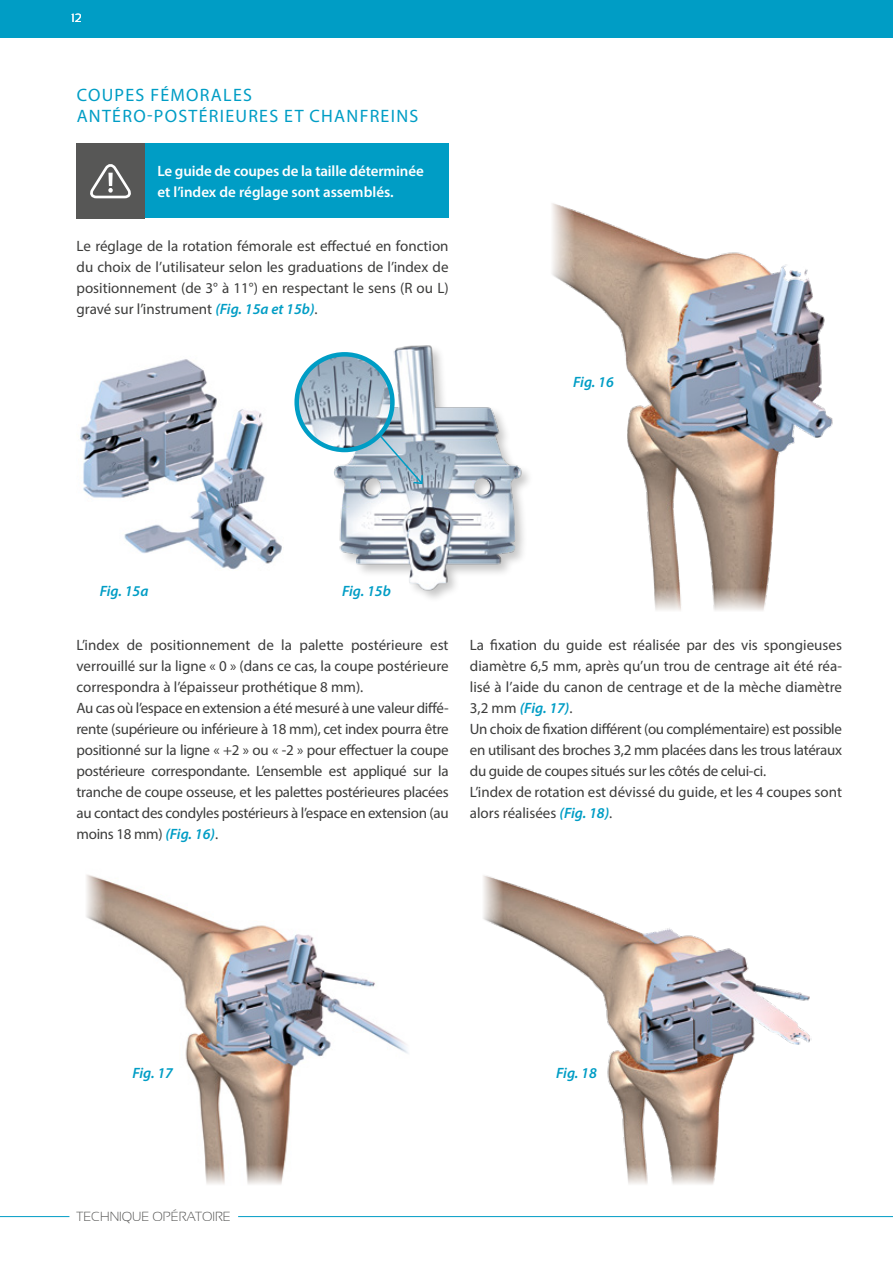
<style>
.page{position:relative;width:893px;height:1263px;background:#fff}
.page>*{position:absolute;margin:0;border:0;box-sizing:border-box;transform-origin:0 0}
.t1{font:18px/21.6px "Myriad Pro";letter-spacing:.07em;color:#009dc5}
.t2{font:15px/21px "Myriad Pro";letter-spacing:-.02em;color:#3c3c3b}
.t3{font:600 15px/21px "Myriad Pro";letter-spacing:-.01em;color:#fff}
.t4{font:italic 600 15px "Myriad Pro";color:#009dc5}
.t5{font:300 13.2px "Sansation";color:#575756}
.t6{font:12px "Sansation";color:#fff}
.s1{font-weight:600;font-style:italic;color:#009dc5}
</style>
<div class="page">
<hr style="left:238px;top:1216px;width:655px;height:1px;background:#009dc5">
<hr style="left:0;top:1216px;width:69px;height:1px;background:#009dc5">
<div style="left:0;top:0;width:893px;height:38px;background:#009dc5"></div>
<img style="left:80px;top:359px;width:202px;height:211px">
<img style="left:570px;top:210px;width:263px;height:376px">
<svg style="left:654px;top:586px;width:114px;height:25px"></svg>
<svg style="left:552px;top:203px;width:23px;height:84px"></svg>
<img style="left:503px;top:881px;width:308px;height:282px">
<svg style="left:626px;top:1163px;width:91px;height:22px"></svg>
<svg style="left:483px;top:875px;width:20px;height:53px"></svg>
<img style="left:106px;top:880px;width:282px;height:283px">
<svg style="left:86px;top:875px;width:20px;height:52px"></svg>
<svg style="left:205px;top:1163px;width:80px;height:22px"></svg>
<img style="left:317px;top:345px;width:212px;height:250px">
<img style="left:297px;top:354px;width:95px;height:96px;border-radius:48px">
<div style="left:294px;top:352px;width:101px;height:100px;border:4px solid #009dc5;border-radius:50%"></div>
<svg style="left:378px;top:434px;width:46px;height:51px;background:#9db3c3"></svg>
<div style="left:77px;top:144px;width:372px;height:74px;background:#009dc5"></div>
<div style="left:77px;top:144px;width:68px;height:75px;background:#575756"></div>
<svg style="left:90px;top:164px;width:41px;height:35px"></svg>
<p class="t6" style="left:71px;top:11px;width:12px">12</p>
<p class="t1" style="left:77px;top:84px;width:343px">COUPES FÉMORALES<br>ANTÉRO-POSTÉRIEURES ET CHANFREINS</p>
<p class="t3" style="left:157px;top:160px;width:268px">Le guide de coupes de la taille déterminée et l’index de réglage sont assemblés.</p>
<p class="t2" style="left:77px;top:235px;width:374px;text-align:justify">Le réglage de la rotation fémorale est effectué en fonction du choix de l’utilisateur selon les graduations de l’index de positionnement (de 3° à 11°) en respectant le sens (R ou L) gravé sur l’instrument <span class="s1">(Fig. 15a et 15b)</span>.</p>
<p class="t4" style="left:100px;top:581px;width:50px">Fig. 15a</p>
<p class="t4" style="left:342px;top:581px;width:50px">Fig. 15b</p>
<p class="t4" style="left:573px;top:372px;width:42px">Fig. 16</p>
<p class="t2" style="left:77px;top:635px;width:374px">L’index de positionnement de la palette postérieure est verrouillé sur la ligne « 0 » (dans ce cas, la coupe postérieure correspondra à l’épaisseur prothétique 8 mm).<br>Au cas où l’espace en extension a été mesuré à une valeur diffé&shy;rente (supérieure ou inférieure à 18 mm), cet index pourra être positionné sur la ligne « +2 » ou « -2 » pour effectuer la coupe postérieure correspondante. L’ensemble est appliqué sur la tranche de coupe osseuse, et les palettes postérieures placées au contact des condyles postérieurs à l’espace en extension (au moins 18 mm) <span class="s1">(Fig. 16)</span>.</p>
<p class="t2" style="left:470px;top:635px;width:374px">La fixation du guide est réalisée par des vis spongieuses diamètre 6,5 mm, après qu’un trou de centrage ait été réa&shy;lisé à l’aide du canon de centrage et de la mèche diamètre 3,2 mm <span class="s1">(Fig. 17)</span>.<br>Un choix de fixation différent (ou complémentaire) est possible en utilisant des broches 3,2 mm placées dans les trous latéraux du guide de coupes situés sur les côtés de celui-ci.<br>L’index de rotation est dévissé du guide, et les 4 coupes sont alors réalisées <span class="s1">(Fig. 18)</span>.</p>
<p class="t4" style="left:132px;top:1063px;width:42px">Fig. 17</p>
<p class="t4" style="left:556px;top:1063px;width:42px">Fig. 18</p>
<p class="t5" style="left:77px;top:1209px;width:156px">TECHNIQUE OPÉRATOIRE</p>
</div>
